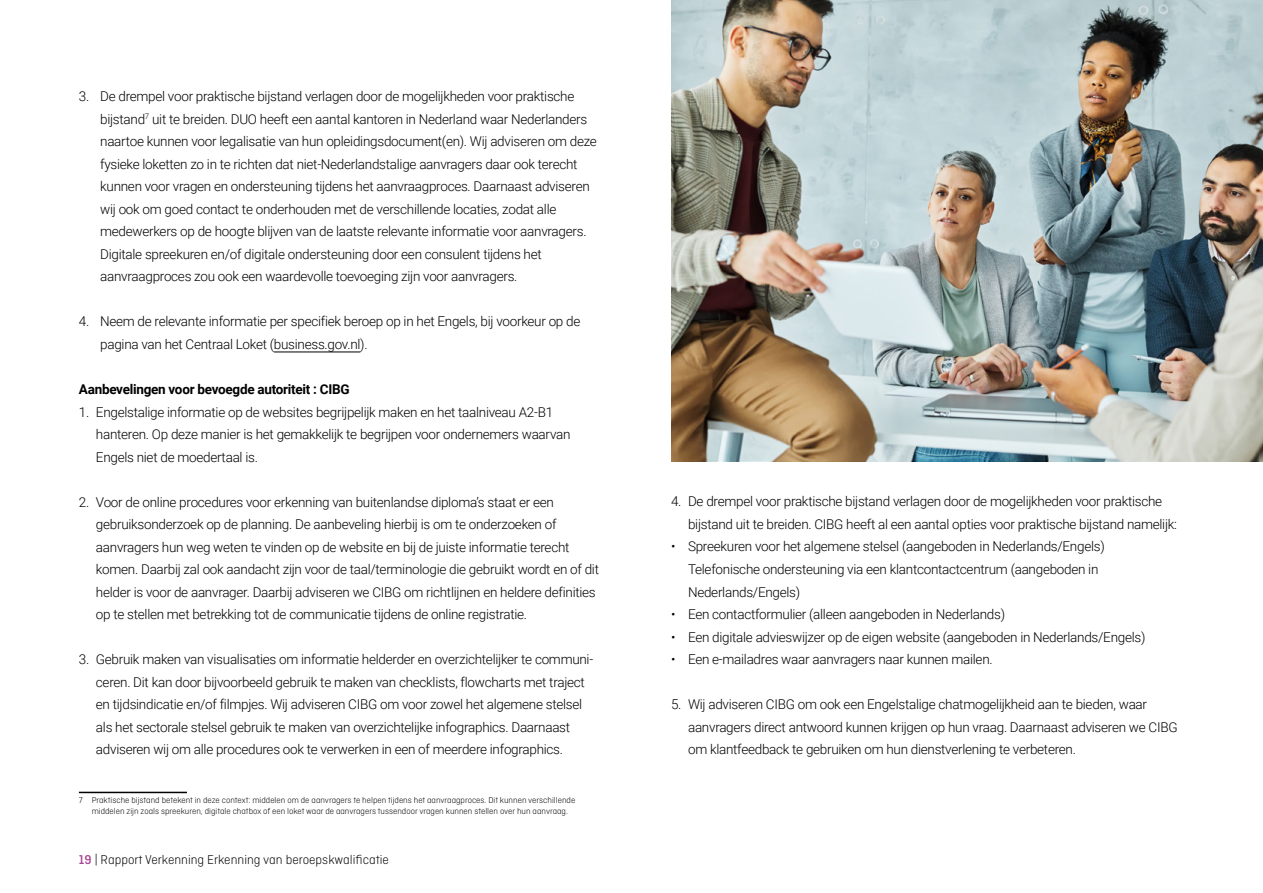
<style>
.page{position:relative;width:1263px;height:893px;background:#fff}
.page>*{position:absolute;margin:0;border:0;box-sizing:border-box;transform-origin:0 0}
.t1{font:300 13.5px/22.5px "Roboto";letter-spacing:-.02em;color:#000}
.t2{font:300 13.5px "Ciutadella Rounded";color:#000}
.t3{font:700 13.5px "Roboto";letter-spacing:-.02em;color:#000}
.t4{font:300 9px/10.8px "Ciutadella Rounded";color:#000}
.s1{font-weight:500;color:#a84191}
</style>
<div class="page">
<img style="left:671px;top:0;width:592px;height:461px">
<hr style="left:274px;top:352px;width:86px;height:1px;background:#000">
<hr style="left:79px;top:792px;width:108px;height:1px;background:#000">
<p class="t1" style="left:100px;top:85px;width:498px;text-indent:-21px">3. De drempel voor praktische bijstand verlagen door de mogelijkheden voor praktische bijstand<sup>7</sup> uit te breiden. DUO heeft een aantal kantoren in Nederland waar Nederlanders naartoe kunnen voor legalisatie van hun opleidingsdocument(en). Wij adviseren om deze fysieke loketten zo in te richten dat niet-Nederlandstalige aanvragers daar ook terecht kunnen voor vragen en ondersteuning tijdens het aanvraagproces. Daarnaast adviseren wij ook om goed contact te onderhouden met de verschillende locaties, zodat alle medewerkers op de hoogte blijven van de laatste relevante informatie voor aanvragers.<br>Digitale spreekuren en/of digitale ondersteuning door een consulent tijdens het aanvraagproces zou ook een waardevolle toevoeging zijn voor aanvragers.</p>
<p class="t1" style="left:100px;top:310px;width:482px;text-indent:-21px">4. Neem de relevante informatie per specifiek beroep op in het Engels, bij voorkeur op de pagina van het Centraal Loket (business.gov.nl).</p>
<p class="t3" style="left:79px;top:380px;width:272px">Aanbevelingen voor bevoegde autoriteit : CIBG</p>
<p class="t1" style="left:96px;top:400px;width:476px;text-indent:-17px">1. Engelstalige informatie op de websites begrijpelijk maken en het taalniveau A2-B1 hanteren. Op deze manier is het gemakkelijk te begrijpen voor ondernemers waarvan<br>Engels niet de moedertaal is.</p>
<p class="t1" style="left:96px;top:490px;width:505px;text-indent:-17px">2. Voor de online procedures voor erkenning van buitenlandse diploma’s staat er een gebruiksonderzoek op de planning. De aanbeveling hierbij is om te onderzoeken of aanvragers hun weg weten te vinden op de website en bij de juiste informatie terecht komen. Daarbij zal ook aandacht zijn voor de taal/terminologie die gebruikt wordt en of dit helder is voor de aanvrager. Daarbij adviseren we CIBG om richtlijnen en heldere definities op te stellen met betrekking tot de communicatie tijdens de online registratie.</p>
<p class="t1" style="left:96px;top:647px;width:499px;text-indent:-17px">3. Gebruik maken van visualisaties om informatie helderder en overzichtelijker te communi&shy;ceren. Dit kan door bijvoorbeeld gebruik te maken van checklists, flowcharts met traject en tijdsindicatie en/of filmpjes. Wij adviseren CIBG om voor zowel het algemene stelsel als het sectorale stelsel gebruik te maken van overzichtelijke infographics. Daarnaast adviseren wij om alle procedures ook te verwerken in een of meerdere infographics.</p>
<p class="t4" style="left:92px;top:795px;width:485px;text-indent:-13px">7 Praktische bijstand betekent in deze context: middelen om de aanvragers te helpen tijdens het aanvraagproces. Dit kunnen verschillende middelen zijn zoals spreekuren, digitale chatbox of een loket waar de aanvragers tussendoor vragen kunnen stellen over hun aanvraag.</p>
<p class="t2" style="left:79px;top:852px;width:312px"><span class="s1">19</span> | Rapport Verkenning Erkenning van beroepskwalificatie</p>
<p class="t1" style="left:688px;top:490px;width:490px;text-indent:-17px">4. De drempel voor praktische bijstand verlagen door de mogelijkheden voor praktische bijstand uit te breiden. CIBG heeft al een aantal opties voor praktische bijstand namelijk:</p>
<p class="t1" style="left:688px;top:535px;width:418px;text-indent:-17px">• Spreekuren voor het algemene stelsel (aangeboden in Nederlands/Engels)<br>Telefonische ondersteuning via een klantcontactcentrum (aangeboden in<br>Nederlands/Engels)</p>
<p class="t1" style="left:671px;top:602px;width:336px">• Een contactformulier (alleen aangeboden in Nederlands)</p>
<p class="t1" style="left:671px;top:625px;width:476px">• Een digitale advieswijzer op de eigen website (aangeboden in Nederlands/Engels)</p>
<p class="t1" style="left:671px;top:647px;width:323px">• Een e-mailadres waar aanvragers naar kunnen mailen.</p>
<p class="t1" style="left:688px;top:692px;width:491px;text-indent:-17px">5. Wij adviseren CIBG om ook een Engelstalige chatmogelijkheid aan te bieden, waar aanvragers direct antwoord kunnen krijgen op hun vraag. Daarnaast adviseren we CIBG om klantfeedback te gebruiken om hun dienstverlening te verbeteren.</p>
</div>
